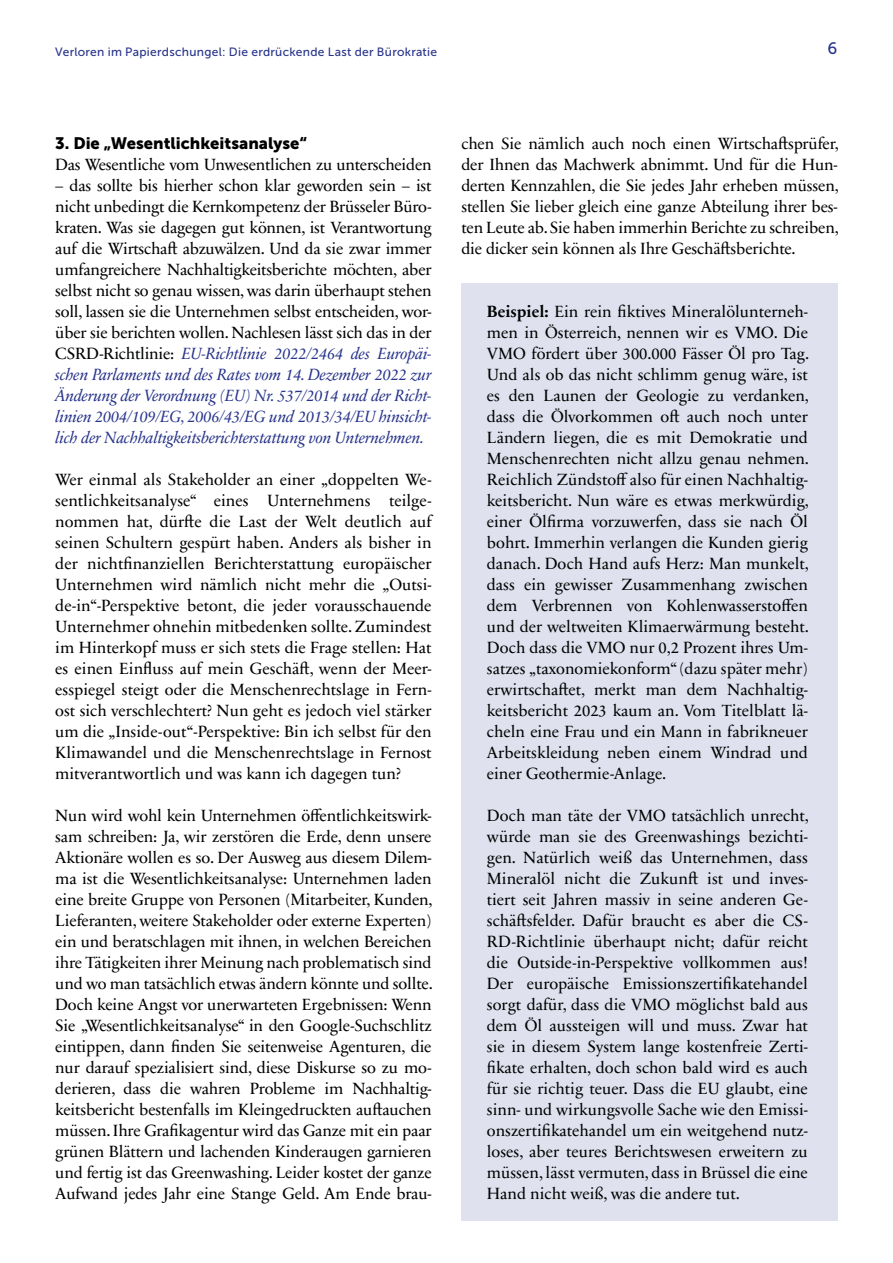
<style>
.page{position:relative;width:893px;height:1263px;background:#fff}
.page>*{position:absolute;margin:0;border:0;box-sizing:border-box;transform-origin:0 0}
._2023_Fließtext{font:16.5px/21px "Sabon Next LT Pro";letter-spacing:-.01em;color:#010202;text-align:justify}
.Fließtext_Box{font:16.5px/21px "Sabon Next LT Pro";color:#010202;text-align:justify}
.Absatzüberschrift{font:16.5px "Museo Sans 900";color:#000}
.t1{font:16.5px "Museo Sans 500";color:#28348b}
.t2{font:12px "Museo Sans 500";letter-spacing:.025em;color:#28348b}
.s1{font-style:italic;color:#28348b}
.s2{font-weight:700}
</style>
<div class="page">
<div style="left:461px;top:284px;width:377px;height:521px;background:#dfe1ee"></div>
<div style="left:461px;top:788px;width:377px;height:432px;background:#dfe1ee"></div>
<p class="t2" style="left:55px;top:45px;width:383px">Verloren im Papierdschungel: Die erdrückende Last der Bürokratie</p>
<p class="t1" style="left:828px;top:39px;width:11px">6</p>
<p class="Absatzüberschrift" style="left:55px;top:134px;width:253px">3. Die „Wesentlichkeitsanalyse“</p>
<p class="_2023_Fließtext" style="left:55px;top:154px;width:378px">Das Wesentliche vom Unwesentlichen zu unterscheiden</p>
<p class="_2023_Fließtext" style="left:55px;top:175px;width:378px">– das sollte bis hierher schon klar geworden sein – ist nicht unbedingt die Kernkompetenz der Brüsseler Büro&shy;kraten. Was sie dagegen gut können, ist Verantwortung auf die Wirtschaft abzuwälzen. Und da sie zwar immer umfangreichere Nachhaltigkeitsberichte möchten, aber selbst nicht so genau wissen, was darin überhaupt stehen soll, lassen sie die Unternehmen selbst entscheiden, wor&shy;über sie berichten wollen. Nachlesen lässt sich das in der CSRD-Richtlinie: <span class="s1">EU-Richtlinie 2022/2464 des Europäi&shy;schen Parlaments und des Rates vom 14. Dezember 2022 zur Änderung der Verordnung (EU) Nr. 537/2014 und der Richt&shy;linien 2004/109/EG, 2006/43/EG und 2013/34/EU hinsicht&shy;lich der Nachhaltigkeitsberichterstattung von Unternehmen.</span></p>
<p class="_2023_Fließtext" style="left:55px;top:469px;width:378px">Wer einmal als Stakeholder an einer „doppelten We&shy;sentlichkeitsanalyse“ eines Unternehmens teilge&shy;nommen hat, dürfte die Last der Welt deutlich auf seinen Schultern gespürt haben. Anders als bisher in der nichtfinanziellen Berichterstattung europäischer Unternehmen wird nämlich nicht mehr die „Outsi&shy;de-in“-Perspektive betont, die jeder vorausschauende Unternehmer ohnehin mitbedenken sollte. Zumindest im Hinterkopf muss er sich stets die Frage stellen: Hat es einen Einfluss auf mein Geschäft, wenn der Meer&shy;esspiegel steigt oder die Menschenrechtslage in Fern&shy;ost sich verschlechtert? Nun geht es jedoch viel stärker um die „Inside-out“-Perspektive: Bin ich selbst für den Klimawandel und die Menschenrechtslage in Fernost mitverantwortlich und was kann ich dagegen tun?</p>
<p class="_2023_Fließtext" style="left:55px;top:805px;width:379px">Nun wird wohl kein Unternehmen öffentlichkeitswirk&shy;sam schreiben: Ja, wir zerstören die Erde, denn unsere Aktionäre wollen es so. Der Ausweg aus diesem Dilem&shy;ma ist die Wesentlichkeitsanalyse: Unternehmen laden eine breite Gruppe von Personen (Mitarbeiter, Kunden, Lieferanten, weitere Stakeholder oder externe Experten) ein und beratschlagen mit ihnen, in welchen Bereichen ihre Tätigkeiten ihrer Meinung nach problematisch sind und wo man tatsächlich etwas ändern könnte und sollte.<br>Doch keine Angst vor unerwarteten Ergebnissen: Wenn Sie „Wesentlichkeitsanalyse“ in den Google-Suchschlitz eintippen, dann finden Sie seitenweise Agenturen, die nur darauf spezialisiert sind, diese Diskurse so zu mo&shy;derieren, dass die wahren Probleme im Nachhaltig&shy;keitsbericht bestenfalls im Kleingedruckten auftauchen müssen. Ihre Grafikagentur wird das Ganze mit ein paar grünen Blättern und lachenden Kinderaugen garnieren und fertig ist das Greenwashing. Leider kostet der ganze Aufwand jedes Jahr eine Stange Geld. Am Ende brau-</p>
<p class="_2023_Fließtext" style="left:461px;top:133px;width:379px">chen Sie nämlich auch noch einen Wirtschaftsprüfer, der Ihnen das Machwerk abnimmt. Und für die Hun&shy;derten Kennzahlen, die Sie jedes Jahr erheben müssen, stellen Sie lieber gleich eine ganze Abteilung ihrer bes&shy;ten Leute ab. Sie haben immerhin Berichte zu schreiben, die dicker sein können als Ihre Geschäftsberichte.</p>
<p class="Fließtext_Box" style="left:487px;top:301px;width:324px"><span class="s2">Beispiel:</span> Ein rein fiktives Mineralölunterneh&shy;men in Österreich, nennen wir es VMO. Die VMO fördert über 300.000 Fässer Öl pro Tag.<br>Und als ob das nicht schlimm genug wäre, ist es den Launen der Geologie zu verdanken, dass die Ölvorkommen oft auch noch unter Ländern liegen, die es mit Demokratie und Menschenrechten nicht allzu genau nehmen.<br>Reichlich Zündstoff also für einen Nachhaltig&shy;keitsbericht. Nun wäre es etwas merkwürdig, einer Ölfirma vorzuwerfen, dass sie nach Öl bohrt. Immerhin verlangen die Kunden gierig danach. Doch Hand aufs Herz: Man munkelt, dass ein gewisser Zusammenhang zwischen dem Verbrennen von Kohlenwasserstoffen und der weltweiten Klimaerwärmung besteht.<br>Doch dass die VMO nur 0,2 Prozent ihres Um&shy;satzes „taxonomiekonform“ (dazu später mehr) erwirtschaftet, merkt man dem Nachhaltig&shy;keitsbericht 2023 kaum an. Vom Titelblatt lä&shy;cheln eine Frau und ein Mann in fabrikneuer Arbeitskleidung neben einem Windrad und einer Geothermie-Anlage.</p>
<p class="Fließtext_Box" style="left:487px;top:805px;width:324px">Doch man täte der VMO tatsächlich unrecht, würde man sie des Greenwashings bezichti&shy;gen. Natürlich weiß das Unternehmen, dass Mineralöl nicht die Zukunft ist und inves&shy;tiert seit Jahren massiv in seine anderen Ge&shy;schäftsfelder. Dafür braucht es aber die CS-RD-Richtlinie überhaupt nicht; dafür reicht die Outside-in-Perspektive vollkommen aus!<br>Der europäische Emissionszertifikatehandel sorgt dafür, dass die VMO möglichst bald aus dem Öl aussteigen will und muss. Zwar hat sie in diesem System lange kostenfreie Zerti&shy;fikate erhalten, doch schon bald wird es auch für sie richtig teuer. Dass die EU glaubt, eine sinn- und wirkungsvolle Sache wie den Emissi&shy;onszertifikatehandel um ein weitgehend nutz&shy;loses, aber teures Berichtswesen erweitern zu müssen, lässt vermuten, dass in Brüssel die eine Hand nicht weiß, was die andere tut.</p>
</div>
